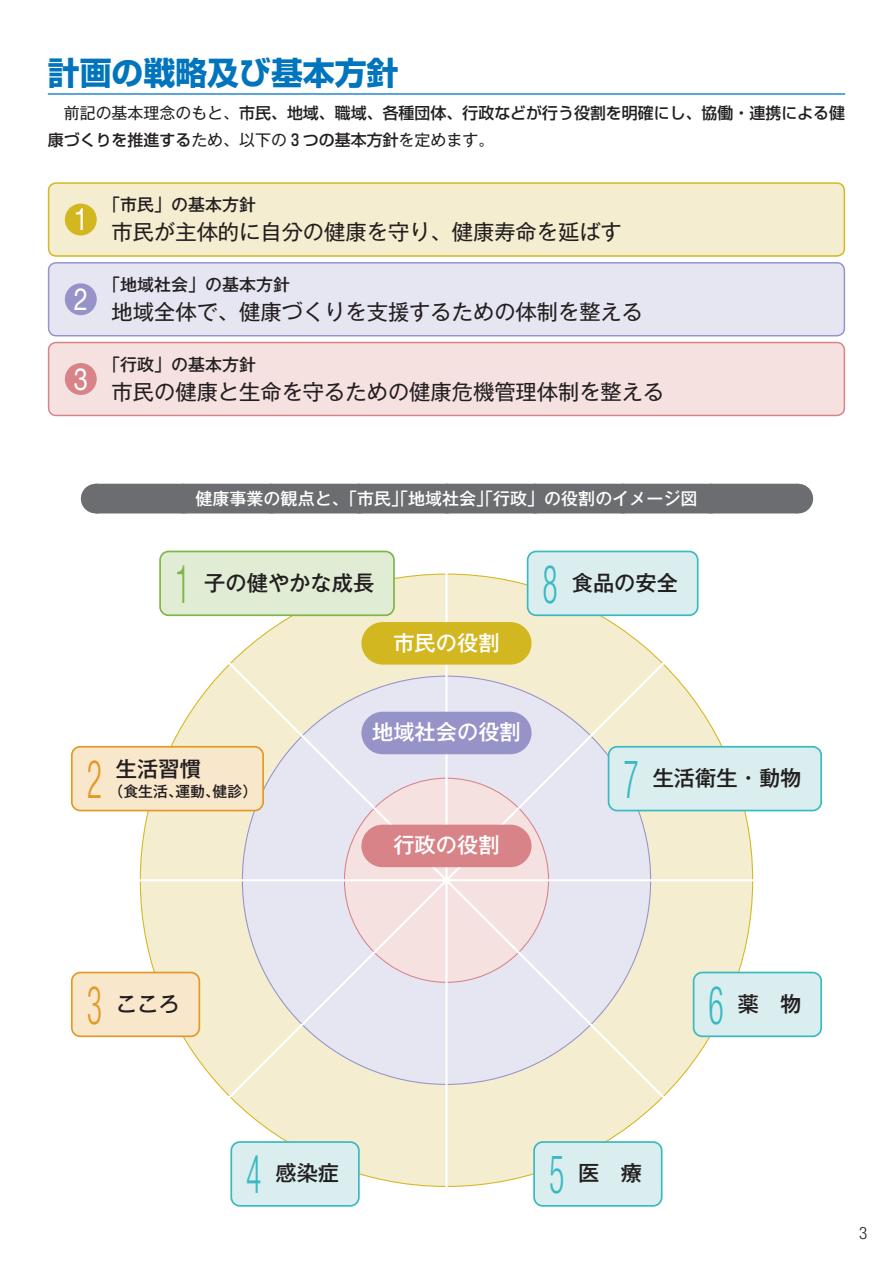
<style>
.page{position:relative;width:893px;height:1263px;background:#fff}
.page>*{position:absolute;margin:0;border:0;box-sizing:border-box;transform-origin:0 0}
.t1{font:300 condensed 53.1px "Helvetica Neue";color:#39b9c1;scale:.6 1}
.t2{font:300 condensed 53.1px "Helvetica Neue";color:#e39927;scale:.6 1}
.t3{font:300 condensed 53.1px "Helvetica Neue";color:#7eb649;scale:.6 1}
.t4{font:31.95px "Shin Go Pro Bold 90 pv RKSJ H";color:#0075be}
.t5{font:30.6px "Helvetica Neue";color:#fff;scale:.83 1}
.t6{font:21.3px "Gothic MB101 Pro Regular 90 pv RKSJ H";color:#231f20}
.t7{font:21.3px "Gothic MB101 Pro Medium 90 pv RKSJ H";color:#231f20}
.t8{font:21.3px "Gothic MB101 Pro Medium 90 pv RKSJ H";color:#fff}
.t9{font:16.95px "Gothic MB101 Pro Medium 90 pv RKSJ H";color:#fff}
.t10{font:16.95px "Gothic MB101 Pro Medium 90 pv RKSJ H";color:#231f20}
.t11{font:300 condensed 16.95px "Helvetica Neue";color:#231f20}
.t12{font:15.9px/26.5px "Shin Go Pro Medium 90 pv RKSJ H";color:#231f20}
.t13{font:14.85px "Gothic MB101 Pro Medium 90 pv RKSJ H";color:#231f20}
.s1{font-family:"Gothic MB101 Pro Regular 90 pv RKSJ H"}
</style>
<div class="page">
<div style="left:49px;top:183px;width:795px;height:73px;background:#f4edcf;border-radius:8px"></div>
<div style="left:48px;top:182px;width:797px;height:75px;border:1px solid #d3b721;border-radius:8px"></div>
<div style="left:49px;top:263px;width:795px;height:73px;background:#e6e5f2;border-radius:8px"></div>
<div style="left:48px;top:262px;width:797px;height:74px;border:1px solid #9693c8;border-radius:8px"></div>
<div style="left:49px;top:342px;width:795px;height:73px;background:#f5e1e0;border-radius:8px"></div>
<div style="left:48px;top:342px;width:797px;height:74px;border:1px solid #d88388;border-radius:8px"></div>
<div style="left:140px;top:574px;width:613px;height:612px;background:#f4edcf;border-radius:50%"></div>
<hr style="left:445px;top:561px;width:3px;height:638px;background:#fff">
<hr style="left:128px;top:879px;width:637px;height:2px;background:#fff">
<svg style="left:218px;top:652px;width:457px;height:457px"></svg>
<div style="left:160px;top:551px;width:234px;height:64px;background:#e1ecd4;border-radius:9px"></div>
<div style="left:159px;top:551px;width:236px;height:65px;border:2px solid #7eb649;border-radius:9px"></div>
<div style="left:72px;top:747px;width:191px;height:63px;background:#f9e7cc;border-radius:9px"></div>
<div style="left:71px;top:746px;width:193px;height:65px;border:2px solid #e39927;border-radius:9px"></div>
<div style="left:72px;top:972px;width:127px;height:64px;background:#f9e7cc;border-radius:9px"></div>
<div style="left:71px;top:972px;width:129px;height:65px;border:2px solid #e39927;border-radius:9px"></div>
<div style="left:231px;top:1142px;width:128px;height:64px;background:#daeef0;border-radius:9px"></div>
<div style="left:230px;top:1141px;width:130px;height:66px;border:2px solid #39b9c1;border-radius:9px"></div>
<div style="left:534px;top:1142px;width:128px;height:64px;background:#daeef0;border-radius:9px"></div>
<div style="left:533px;top:1141px;width:129px;height:66px;border:2px solid #39b9c1;border-radius:9px"></div>
<div style="left:694px;top:972px;width:127px;height:64px;background:#daeef0;border-radius:9px"></div>
<div style="left:693px;top:972px;width:129px;height:65px;border:2px solid #39b9c1;border-radius:9px"></div>
<div style="left:609px;top:747px;width:212px;height:63px;background:#daeef0;border-radius:9px"></div>
<div style="left:608px;top:746px;width:214px;height:65px;border:2px solid #39b9c1;border-radius:9px"></div>
<div style="left:528px;top:551px;width:170px;height:64px;background:#daeef0;border-radius:9px"></div>
<div style="left:527px;top:551px;width:172px;height:65px;border:2px solid #39b9c1;border-radius:9px"></div>
<div style="left:361px;top:825px;width:170px;height:42px;background:#d88388;border-radius:21px"></div>
<div style="left:361px;top:712px;width:170px;height:42px;background:#9693c8;border-radius:21px"></div>
<div style="left:361px;top:622px;width:170px;height:43px;background:#d3b721;border-radius:21px"></div>
<hr style="left:48px;top:93px;width:797px;height:2px;background:#0075be">
<div style="left:96px;top:484px;width:701px;height:29px;background:#6c6d70"></div>
<svg style="left:797px;top:484px;width:1px;height:29px"></svg>
<div style="left:65px;top:204px;width:32px;height:31px;background:#d3b721;border-radius:50%"></div>
<div style="left:65px;top:283px;width:32px;height:32px;background:#9693c8;border-radius:50%"></div>
<div style="left:65px;top:363px;width:32px;height:32px;background:#d88388;border-radius:50%"></div>
<h2 class="t4" style="left:48px;top:61px;width:352px">計画の戦略及び基本方針</h2>
<p class="t12" style="left:48px;top:102px;width:799px"><span class="s1">　前記の基本理念のもと、</span>市民、地域、職域、各種団体、行政などが行う役割を明確にし、協働・連携による健康づくりを推進する<span class="s1">ため、以下の</span> 3 つの基本方針<span class="s1">を定めます。</span></p>
<h3 class="t5" style="left:74px;top:209px;width:19px">1</h3>
<h3 class="t5" style="left:74px;top:288px;width:19px">2</h3>
<h3 class="t5" style="left:74px;top:368px;width:19px">3</h3>
<p class="t10" style="left:103px;top:198px;width:155px">「市民」の基本方針</p>
<h3 class="t6" style="left:112px;top:224px;width:512px">市民が主体的に自分の健康を守り、健康寿命を延ばす</h3>
<p class="t10" style="left:103px;top:278px;width:189px">「地域社会」の基本方針</p>
<h3 class="t6" style="left:112px;top:304px;width:533px">地域全体で、健康づくりを支援するための体制を整える</h3>
<p class="t10" style="left:103px;top:358px;width:155px">「行政」の基本方針</p>
<h3 class="t6" style="left:112px;top:384px;width:554px">市民の健康と生命を守るための健康危機管理体制を整える</h3>
<p class="t9" style="left:196px;top:492px;width:503px">健康事業の観点と、「市民」「地域社会」「行政」の役割のイメージ図</p>
<h1 class="t3" style="left:175px;top:565px;width:27px">1</h1>
<h3 class="t7" style="left:204px;top:574px;width:172px">子の健やかな成長</h3>
<h3 class="t8" style="left:393px;top:634px;width:108px">市民の役割</h3>
<h1 class="t1" style="left:543px;top:565px;width:27px">8</h1>
<h3 class="t7" style="left:572px;top:574px;width:108px">食品の安全</h3>
<h1 class="t2" style="left:87px;top:760px;width:27px">2</h1>
<h3 class="t7" style="left:116px;top:761px;width:87px">生活習慣</h3>
<p class="t13" style="left:108px;top:786px;width:150px">（食生活、運動、健診）</p>
<h3 class="t8" style="left:372px;top:724px;width:150px">地域社会の役割</h3>
<h3 class="t8" style="left:393px;top:837px;width:108px">行政の役割</h3>
<h1 class="t1" style="left:623px;top:760px;width:27px">7</h1>
<h3 class="t7" style="left:653px;top:770px;width:150px">生活衛生・動物</h3>
<h1 class="t2" style="left:87px;top:986px;width:27px">3</h1>
<h3 class="t7" style="left:116px;top:995px;width:65px">こころ</h3>
<h1 class="t1" style="left:709px;top:986px;width:27px">6</h1>
<h3 class="t7" style="left:738px;top:995px;width:65px">薬　物</h3>
<h1 class="t1" style="left:246px;top:1155px;width:27px">4</h1>
<h3 class="t7" style="left:578px;top:1165px;width:65px">医　療</h3>
<h1 class="t1" style="left:549px;top:1155px;width:27px">5</h1>
<h3 class="t7" style="left:275px;top:1165px;width:65px">感染症</h3>
<p class="t11" style="left:859px;top:1227px;width:10px">3</p>
</div>
